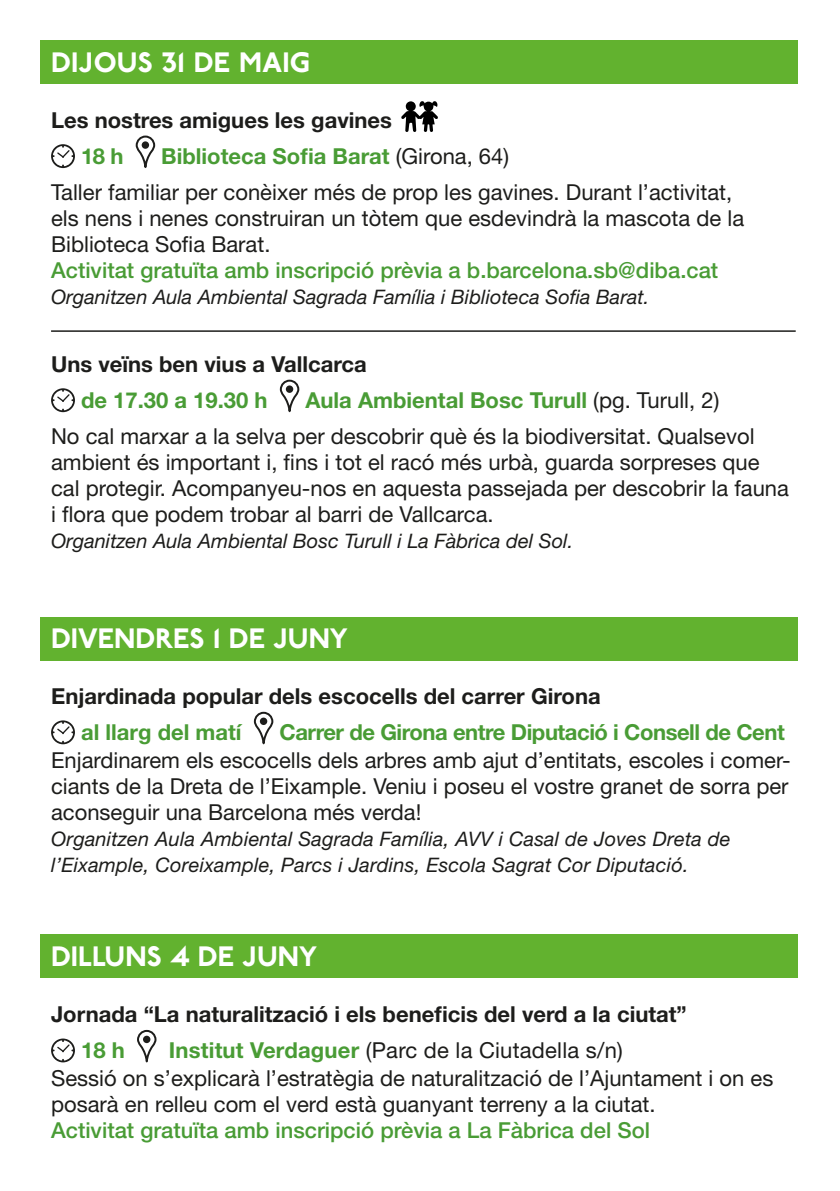
<style>
.page{position:relative;width:840px;height:1191px;background:#fff}
.page>*{position:absolute;margin:0;border:0;box-sizing:border-box;transform-origin:0 0}
.t1{font:800 28px "P22 Underground Pro";color:#fff}
.t2{font:22px/26px "Helvetica Neue LT Std";color:#1d1d1b}
.t3{font:700 22px "Helvetica Neue LT Std";color:#1d1d1b}
.t4{font:500 22px "Helvetica Neue LT Std";color:#499c35}
.t5{font:700 22px "Helvetica Neue LT Std";letter-spacing:-.02em;color:#499c35}
.t6{font:700 22px "Helvetica Neue LT Std";color:#499c35}
.t7{font:italic 20px/26px "Helvetica Neue LT Std";letter-spacing:.01em;color:#1d1d1b}
.s1{font-weight:700;color:#499c35}
</style>
<div class="page">
<div style="left:40px;top:40px;width:757px;height:44px;background:#62b22f"></div>
<hr style="left:51px;top:330px;width:744px;height:2px;background:#1d1d1b">
<div style="left:40px;top:617px;width:757px;height:43px;background:#62b22f"></div>
<div style="left:40px;top:934px;width:757px;height:44px;background:#62b22f"></div>
<svg style="left:51px;top:144px;width:24px;height:24px"></svg>
<svg style="left:135px;top:137px;width:21px;height:31px"></svg>
<div style="left:142px;top:141px;width:7px;height:8px;background:#1d1d1b;border-radius:50%"></div>
<svg style="left:51px;top:388px;width:24px;height:24px"></svg>
<svg style="left:279px;top:381px;width:21px;height:32px"></svg>
<div style="left:286px;top:385px;width:7px;height:8px;background:#1d1d1b;border-radius:50%"></div>
<svg style="left:51px;top:720px;width:24px;height:24px"></svg>
<svg style="left:253px;top:713px;width:21px;height:32px"></svg>
<div style="left:260px;top:717px;width:7px;height:8px;background:#1d1d1b;border-radius:50%"></div>
<svg style="left:51px;top:1038px;width:24px;height:24px"></svg>
<svg style="left:137px;top:1031px;width:20px;height:32px"></svg>
<div style="left:143px;top:1035px;width:7px;height:8px;background:#1d1d1b;border-radius:50%"></div>
<svg style="left:401px;top:101px;width:37px;height:31px"></svg>
<p class="t1" style="left:51px;top:41px;width:260px">DIJOUS 31 DE MAIG</p>
<p class="t3" style="left:51px;top:107px;width:342px">Les nostres amigues les gavines</p>
<p class="t5" style="left:81px;top:143px;width:44px">18 h</p>
<p class="t2" style="left:51px;top:138px;width:682px;line-height:36px;text-indent:110px"><span class="s1">Biblioteca Sofia Barat</span> (Girona, 64)<br>Taller familiar per conèixer més de prop les gavines. Durant l’activitat,</p>
<p class="t2" style="left:51px;top:205px;width:694px">els nens i nenes construiran un tòtem que esdevindrà la mascota de la<br>Biblioteca Sofia Barat.</p>
<p class="t4" style="left:51px;top:257px;width:668px">Activitat gratuïta amb inscripció prèvia a b.barcelona.sb@diba.cat</p>
<p class="t7" style="left:51px;top:284px;width:599px">Organitzen Aula Ambiental Sagrada Família i Biblioteca Sofia Barat.</p>
<p class="t3" style="left:51px;top:351px;width:317px">Uns veïns ben vius a Vallcarca</p>
<p class="t5" style="left:81px;top:387px;width:188px">de 17.30 a 19.30 h</p>
<p class="t2" style="left:51px;top:382px;width:704px;line-height:36px;text-indent:254px"><span class="s1">Aula Ambiental Bosc Turull</span> (pg. Turull, 2)<br>No cal marxar a la selva per descobrir què és la biodiversitat. Qualsevol</p>
<p class="t2" style="left:51px;top:449px;width:739px">ambient és important i, fins i tot el racó més urbà, guarda sorpreses que cal protegir. Acompanyeu-nos en aquesta passejada per descobrir la fauna i flora que podem trobar al barri de Vallcarca.</p>
<p class="t7" style="left:51px;top:528px;width:523px">Organitzen Aula Ambiental Bosc Turull i La Fàbrica del Sol.</p>
<p class="t1" style="left:51px;top:617px;width:298px">DIVENDRES 1 DE JUNY</p>
<p class="t3" style="left:51px;top:683px;width:551px">Enjardinada popular dels escocells del carrer Girona</p>
<p class="t6" style="left:81px;top:719px;width:162px">al llarg del matí</p>
<p class="t5" style="left:279px;top:719px;width:506px">Carrer de Girona entre Diputació i Consell de Cent</p>
<p class="t2" style="left:51px;top:747px;width:740px;text-align:justify">Enjardinarem els escocells dels arbres amb ajut d’entitats, escoles i comer&shy;ciants de la Dreta de l’Eixample. Veniu i poseu el vostre granet de sorra per aconseguir una Barcelona més verda!</p>
<p class="t7" style="left:51px;top:826px;width:680px">Organitzen Aula Ambiental Sagrada Família, AVV i Casal de Joves Dreta de l’Eixample, Coreixample, Parcs i Jardins, Escola Sagrat Cor Diputació.</p>
<p class="t1" style="left:51px;top:935px;width:267px">DILLUNS 4 DE JUNY</p>
<p class="t3" style="left:51px;top:1001px;width:637px">Jornada “La naturalització i els beneficis del verd a la ciutat”</p>
<p class="t5" style="left:81px;top:1037px;width:45px">18 h</p>
<p class="t2" style="left:51px;top:1036px;width:723px;line-height:28px;text-indent:118px"><span class="s1">Institut Verdaguer</span> (Parc de la Ciutadella s/n)<br>Sessió on s’explicarà l’estratègia de naturalització de l’Ajuntament i on es</p>
<p class="t2" style="left:51px;top:1091px;width:605px">posarà en relleu com el verd està guanyant terreny a la ciutat.</p>
<p class="t4" style="left:51px;top:1117px;width:600px">Activitat gratuïta amb inscripció prèvia a La Fàbrica del Sol</p>
</div>
